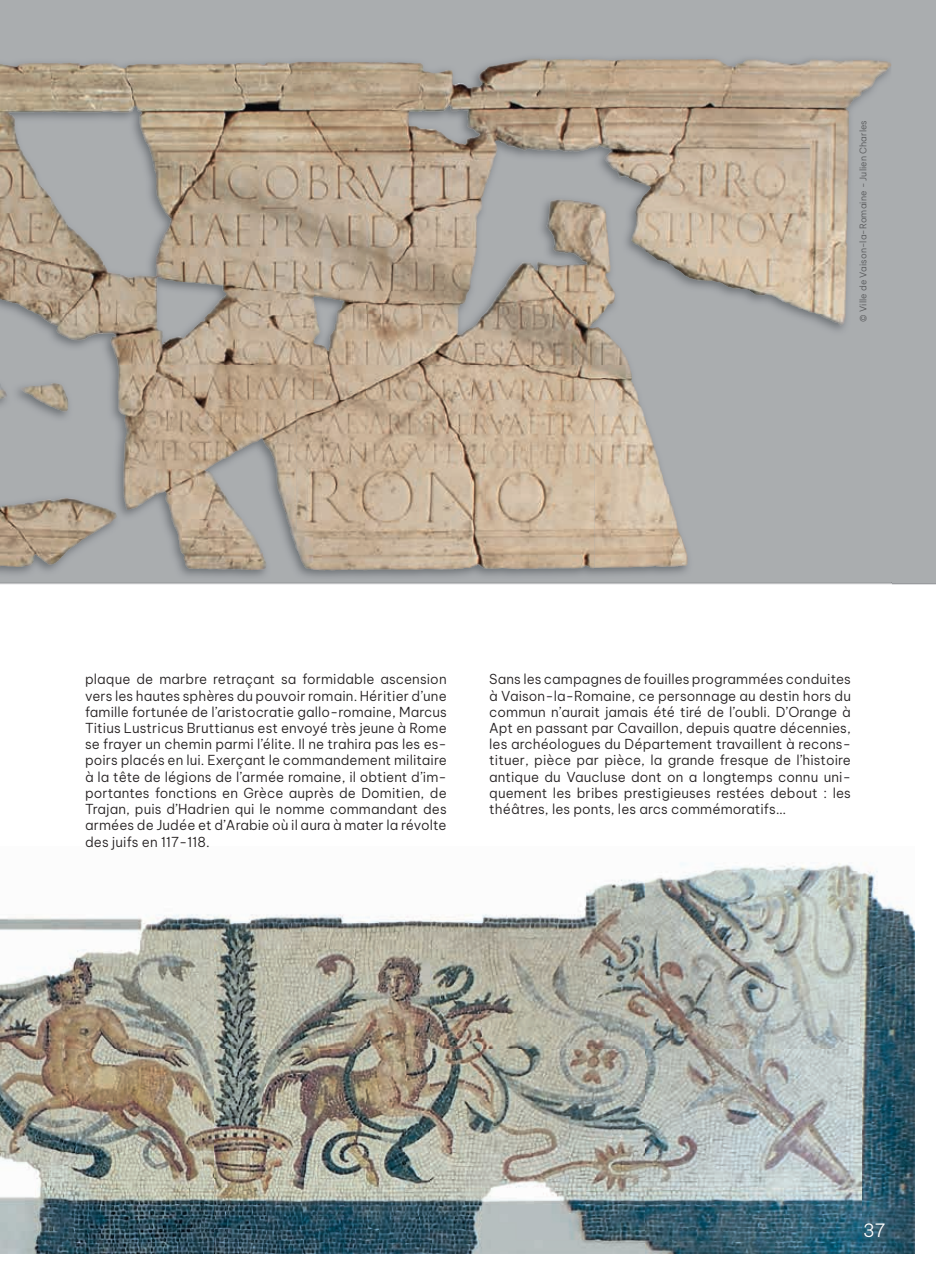
<style>
.page{position:relative;width:936px;height:1276px;background:#fff}
.page>*{position:absolute;margin:0;border:0;box-sizing:border-box;transform-origin:0 0}
.t1{font:300 18px "Be Vietnam Pro";color:#fff}
.t2{font:300 13.5px/16.2px "Be Vietnam Pro";letter-spacing:.005em;color:#231f20;text-align:justify}
.t3{font:300 9px "Be Vietnam Pro";letter-spacing:.01em;color:#57585a}
</style>
<div class="page">
<img style="left:891px;top:583px;width:44px;height:1px">
<svg style="left:0;top:0;width:935px;height:583px;background:#afa79d"></svg>
<img style="left:0;top:863px;width:914px;height:390px">
<img style="left:0;top:54px;width:235px;height:14px">
<img style="left:9px;top:106px;width:126px;height:85px">
<img style="left:115px;top:61px;width:192px;height:7px">
<img style="left:414px;top:58px;width:125px;height:30px">
<img style="left:629px;top:59px;width:77px;height:193px">
<img style="left:204px;top:314px;width:397px;height:36px">
<img style="left:816px;top:314px;width:29px;height:11px">
<img style="left:118px;top:365px;width:124px;height:154px">
<img style="left:314px;top:365px;width:330px;height:52px">
<img style="left:594px;top:416px;width:88px;height:152px">
<img style="left:172px;top:519px;width:125px;height:51px">
<img style="left:681px;top:537px;width:7px;height:29px">
<img style="left:297px;top:400px;width:181px;height:170px">
<svg style="left:466px;top:131px;width:8px;height:7px"></svg>
<img style="left:0;top:383px;width:69px;height:29px">
<img style="left:0;top:498px;width:100px;height:69px">
<p class="t3" style="left:855px;top:322px;width:203px;rotate:-90deg">© Ville de Vaison-la-Romaine - Julien Charles</p>
<p class="t2" style="left:85px;top:670px;width:363px">plaque de marbre retraçant sa formidable ascension vers les hautes sphères du pouvoir romain. Héritier d’une famille fortunée de l’aristocratie gallo-romaine, Marcus Titius Lustricus Bruttianus est envoyé très jeune à Rome se frayer un chemin parmi l’élite. Il ne trahira pas les es&shy;poirs placés en lui. Exerçant le commandement militaire à la tête de légions de l’armée romaine, il obtient d’im&shy;portantes fonctions en Grèce auprès de Domitien, de Trajan, puis d’Hadrien qui le nomme commandant des armées de Judée et d’Arabie où il aura à mater la révolte des juifs en 117-118.</p>
<p class="t2" style="left:489px;top:670px;width:363px">Sans les campagnes de fouilles programmées conduites à Vaison-la-Romaine, ce personnage au destin hors du commun n’aurait jamais été tiré de l’oubli. D’Orange à Apt en passant par Cavaillon, depuis quatre décennies, les archéologues du Département travaillent à recons&shy;tituer, pièce par pièce, la grande fresque de l’histoire antique du Vaucluse dont on a longtemps connu uni&shy;quement les bribes prestigieuses restées debout : les théâtres, les ponts, les arcs commémoratifs…</p>
<h1 class="t1" style="left:863px;top:1215px;width:24px">37</h1>
</div>
